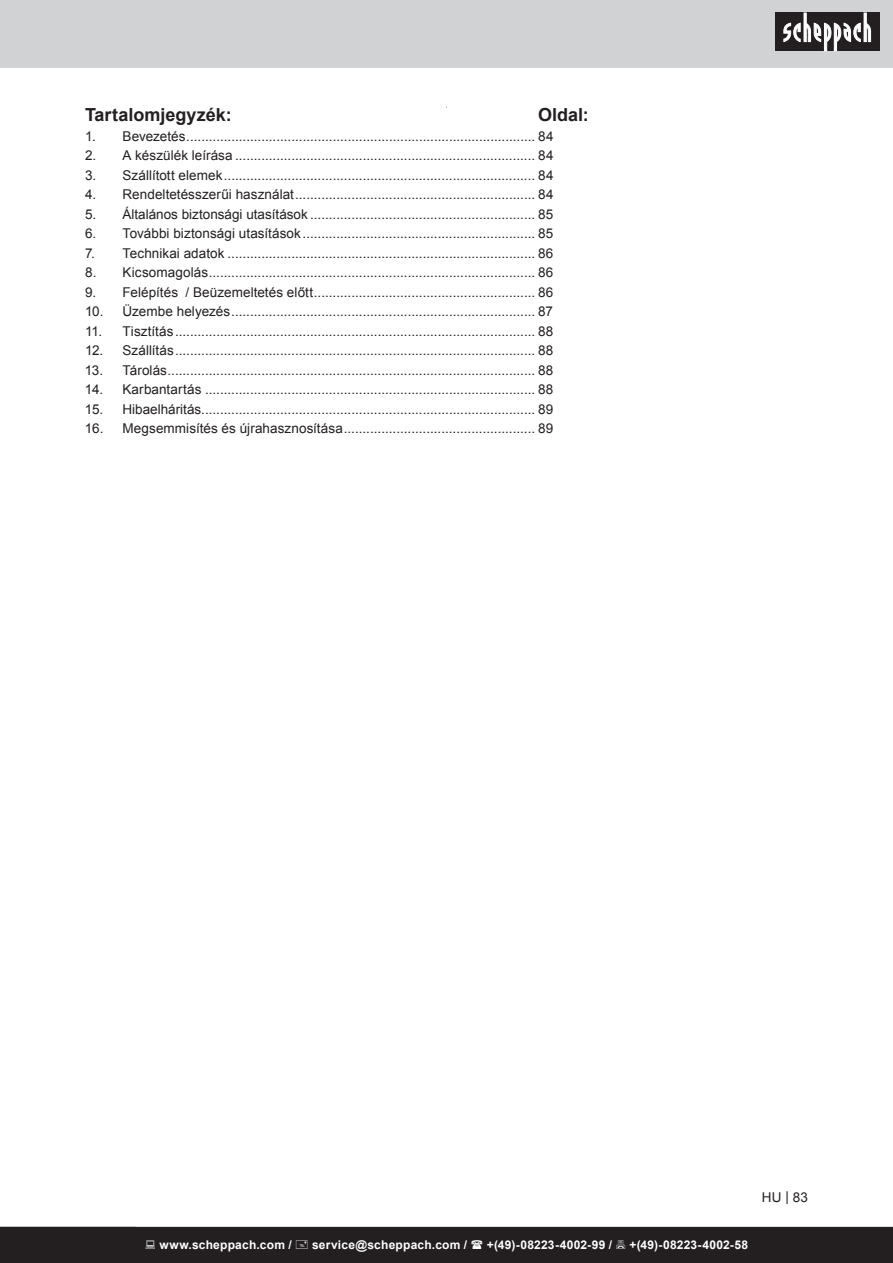
<style>
.page{position:relative;width:893px;height:1263px;background:#fff}
.page>*{position:absolute;margin:0;border:0;box-sizing:border-box;transform-origin:0 0}
.t1{font:700 18px "Arial";letter-spacing:.005em;color:#231f20}
.t2{font:13.5px "Arial";letter-spacing:.005em;color:#231f20}
.t3{font:700 12px "Arial";letter-spacing:.02em;color:#fff}
</style>
<div class="page">
<div style="left:0;top:0;width:893px;height:67px;background:#d1d2d4"></div>
<div style="left:775px;top:13px;width:105px;height:38px;background:#231f20"></div>
<svg style="left:783px;top:13px;width:88px;height:38px"></svg>
<hr style="left:446px;top:106px;width:1px;height:1051px;background:#b9bdc0">
<div style="left:85px;top:108px;width:723px;height:1050px;background:#fff"></div>
<div style="left:0;top:1227px;width:893px;height:36px;background:#231f20"></div>
<h1 class="t1" style="left:85px;top:103px;width:148px">Tartalomjegyzék:</h1>
<h1 class="t1" style="left:538px;top:103px;width:52px">Oldal:</h1>
<p class="t2" style="left:85px;top:127px;width:470px">1. Bevezetés............................................................................................. 84</p>
<p class="t2" style="left:85px;top:147px;width:470px">2. A készülék leírása ................................................................................ 84</p>
<p class="t2" style="left:85px;top:166px;width:470px">3. Szállított elemek................................................................................... 84</p>
<p class="t2" style="left:85px;top:186px;width:470px">4. Rendeltetésszerűi használat................................................................ 84</p>
<p class="t2" style="left:85px;top:205px;width:470px">5. Általános biztonsági utasítások ............................................................ 85</p>
<p class="t2" style="left:85px;top:224px;width:470px">6. További biztonsági utasítások.............................................................. 85</p>
<p class="t2" style="left:85px;top:244px;width:470px">7. Technikai adatok .................................................................................. 86</p>
<p class="t2" style="left:85px;top:263px;width:470px">8. Kicsomagolás....................................................................................... 86</p>
<p class="t2" style="left:85px;top:283px;width:470px">9. Felépítés / Beüzemeltetés előtt........................................................... 86</p>
<p class="t2" style="left:85px;top:302px;width:469px">10. Üzembe helyezés................................................................................. 87</p>
<p class="t2" style="left:85px;top:322px;width:470px">11. Tisztítás................................................................................................ 88</p>
<p class="t2" style="left:85px;top:341px;width:470px">12. Szállítás................................................................................................ 88</p>
<p class="t2" style="left:85px;top:361px;width:470px">13. Tárolás.................................................................................................. 88</p>
<p class="t2" style="left:85px;top:380px;width:470px">14. Karbantartás ........................................................................................ 88</p>
<p class="t2" style="left:85px;top:400px;width:470px">15. Hibaelháritás......................................................................................... 89</p>
<p class="t2" style="left:85px;top:419px;width:470px">16. Megsemmisítés és újrahasznosítása................................................... 89</p>
<p class="t3" style="left:159px;top:1236px;width:134px">www.scheppach.com /</p>
<p class="t3" style="left:312px;top:1236px;width:157px">service@scheppach.com /</p>
<p class="t3" style="left:487px;top:1236px;width:127px">+(49)-08223-4002-99 /</p>
<p class="t3" style="left:629px;top:1236px;width:120px">+(49)-08223-4002-58</p>
<p class="t2" style="left:762px;top:1188px;width:47px">HU | 83</p>
</div>
